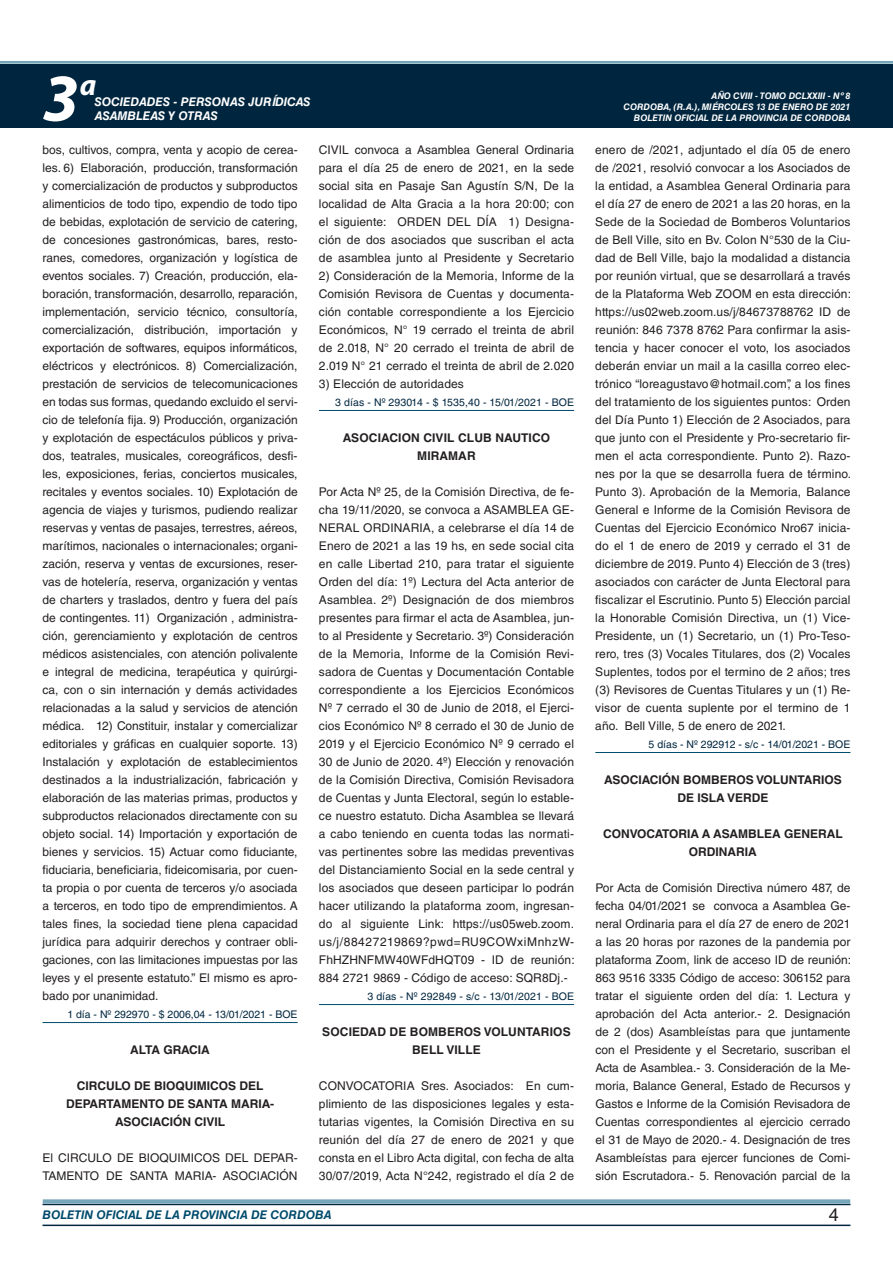
<style>
.page{position:relative;width:893px;height:1263px;background:#fff}
.page>*{position:absolute;margin:0;border:0;box-sizing:border-box;transform-origin:0 0}
.t1{font:italic 700 67.5px "Myriad Pro";color:#fff}
.t2{font:italic 700 30px "Myriad Pro";color:#fff}
.t3{font:18px "Helvetica LT Std";color:#231f20}
.t4{font:12px/18px "Helvetica LT Std";letter-spacing:.01em;color:#231f20;text-align:justify}
.t5{font:700 12px/18px "Helvetica LT Std";color:#231f20;text-align:center}
.t6{font:italic 700 12px "Helvetica LT Std";color:#fff}
.t7{font:italic 700 12px "Helvetica LT Std";color:#004b6c}
.t8{font:700 12px "Helvetica LT Std";letter-spacing:-.02em;color:#231f20}
.t9{font:10.5px "Helvetica LT Std";color:#00263f}
.t10{font:italic 700 9px/10.8px "Helvetica LT Std";color:#fff;text-align:right}
</style>
<div class="page">
<div style="left:0;top:61px;width:893px;height:6px;background:#fff;opacity:.75"></div>
<div style="left:0;top:64px;width:893px;height:64px;background:#00263f"></div>
<hr style="left:43px;top:1224px;width:807px;height:2px;background:#00263f">
<div style="left:42px;top:1198px;width:809px;height:8px;background:#fff;opacity:.75"></div>
<hr style="left:43px;top:1022px;width:255px;height:1px;background:#004b6c">
<hr style="left:319px;top:410px;width:255px;height:1px;background:#004b6c">
<hr style="left:319px;top:1004px;width:255px;height:1px;background:#004b6c">
<hr style="left:595px;top:752px;width:255px;height:1px;background:#004b6c">
<h1 class="t1" style="left:43px;top:54px;width:38px">3</h1>
<h2 class="t2" style="left:80px;top:66px;width:18px">a</h2>
<p class="t6" style="left:95px;top:94px;width:217px">SOCIEDADES - PERSONAS JURÍDICAS</p>
<p class="t6" style="left:95px;top:109px;width:125px">ASAMBLEAS Y OTRAS</p>
<p class="t4" style="left:43px;top:141px;width:257px">bos, cultivos, compra, venta y acopio de cerea&shy;les. 6) Elaboración, producción, transformación y comercialización de productos y subproductos alimenticios de todo tipo, expendio de todo tipo de bebidas, explotación de servicio de catering, de concesiones gastronómicas, bares, resto&shy;ranes, comedores, organización y logística de eventos sociales. 7) Creación, producción, ela&shy;boración, transformación, desarrollo, reparación, implementación, servicio técnico, consultoría, comercialización, distribución, importación y exportación de softwares, equipos informáticos, eléctricos y electrónicos. 8) Comercialización, prestación de servicios de telecomunicaciones en todas sus formas, quedando excluido el servi&shy;cio de telefonía fija. 9) Producción, organización y explotación de espectáculos públicos y priva&shy;dos, teatrales, musicales, coreográficos, desfi&shy;les, exposiciones, ferias, conciertos musicales, recitales y eventos sociales. 10) Explotación de agencia de viajes y turismos, pudiendo realizar reservas y ventas de pasajes, terrestres, aéreos, marítimos, nacionales o internacionales; organi&shy;zación, reserva y ventas de excursiones, reser&shy;vas de hotelería, reserva, organización y ventas de charters y traslados, dentro y fuera del país de contingentes. 11) Organización , administra&shy;ción, gerenciamiento y explotación de centros médicos asistenciales, con atención polivalente e integral de medicina, terapéutica y quirúrgi&shy;ca, con o sin internación y demás actividades relacionadas a la salud y servicios de atención médica. 12) Constituir, instalar y comercializar editoriales y gráficas en cualquier soporte. 13)<br>Instalación y explotación de establecimientos destinados a la industrialización, fabricación y elaboración de las materias primas, productos y subproductos relacionados directamente con su objeto social. 14) Importación y exportación de bienes y servicios. 15) Actuar como fiduciante, fiduciaria, beneficiaria, fideicomisaria, por cuen&shy;ta propia o por cuenta de terceros y/o asociada a terceros, en todo tipo de emprendimientos. A tales fines, la sociedad tiene plena capacidad jurídica para adquirir derechos y contraer obli&shy;gaciones, con las limitaciones impuestas por las leyes y el presente estatuto.” El mismo es apro&shy;bado por unanimidad.</p>
<p class="t9" style="left:67px;top:1008px;width:232px">1 día - Nº 292970 - $ 2006,04 - 13/01/2021 - BOE</p>
<p class="t8" style="left:130px;top:1042px;width:81px">ALTA GRACIA</p>
<p class="t5" style="left:66px;top:1076px;width:210px">CIRCULO DE BIOQUIMICOS DEL<br>DEPARTAMENTO DE SANTA MARIA-<br>ASOCIACIÓN CIVIL</p>
<p class="t4" style="left:43px;top:1149px;width:257px">El CIRCULO DE BIOQUIMICOS DEL DEPAR-<br>TAMENTO DE SANTA MARIA- ASOCIACIÓN</p>
<p class="t4" style="left:319px;top:141px;width:257px">CIVIL convoca a Asamblea General Ordinaria para el día 25 de enero de 2021, en la sede social sita en Pasaje San Agustín S/N, De la localidad de Alta Gracia a la hora 20:00; con el siguiente: ORDEN DEL DÍA 1) Designa&shy;ción de dos asociados que suscriban el acta de asamblea junto al Presidente y Secretario</p>
<p class="t4" style="left:319px;top:267px;width:257px">2) Consideración de la Memoria, Informe de la Comisión Revisora de Cuentas y documenta&shy;ción contable correspondiente a los Ejercicio Económicos, N° 19 cerrado el treinta de abril de 2.018, N° 20 cerrado el treinta de abril de 2.019 N° 21 cerrado el treinta de abril de 2.020</p>
<p class="t4" style="left:319px;top:375px;width:147px">3) Elección de autoridades</p>
<p class="t9" style="left:335px;top:396px;width:240px">3 días - Nº 293014 - $ 1535,40 - 15/01/2021 - BOE</p>
<p class="t5" style="left:343px;top:428px;width:209px">ASOCIACION CIVIL CLUB NAUTICO<br>MIRAMAR</p>
<p class="t4" style="left:319px;top:483px;width:257px">Por Acta Nº 25, de la Comisión Directiva, de fe&shy;cha 19/11/2020, se convoca a ASAMBLEA GE-NERAL ORDINARIA, a celebrarse el día 14 de Enero de 2021 a las 19 hs, en sede social cita en calle Libertad 210, para tratar el siguiente Orden del día: 1º) Lectura del Acta anterior de Asamblea. 2º) Designación de dos miembros presentes para firmar el acta de Asamblea, jun&shy;to al Presidente y Secretario. 3º) Consideración de la Memoria, Informe de la Comisión Revi&shy;sadora de Cuentas y Documentación Contable correspondiente a los Ejercicios Económicos Nº 7 cerrado el 30 de Junio de 2018, el Ejerci&shy;cios Económico Nº 8 cerrado el 30 de Junio de 2019 y el Ejercicio Económico Nº 9 cerrado el 30 de Junio de 2020. 4º) Elección y renovación de la Comisión Directiva, Comisión Revisadora de Cuentas y Junta Electoral, según lo estable&shy;ce nuestro estatuto. Dicha Asamblea se llevará a cabo teniendo en cuenta todas las normati&shy;vas pertinentes sobre las medidas preventivas del Distanciamiento Social en la sede central y los asociados que deseen participar lo podrán hacer utilizando la plataforma zoom, ingresan&shy;do al siguiente Link: https://us05web.zoom. us/j/88427219869?pwd=RU9COWxiMnhzW-FhHZHNFMW40WFdHQT09 - ID de reunión:<br>884 2721 9869 - Código de acceso: SQR8Dj.-</p>
<p class="t9" style="left:367px;top:990px;width:208px">3 días - Nº 292849 - s/c - 13/01/2021 - BOE</p>
<p class="t5" style="left:322px;top:1022px;width:250px">SOCIEDAD DE BOMBEROS VOLUNTARIOS<br>BELL VILLE</p>
<p class="t4" style="left:319px;top:1077px;width:257px">CONVOCATORIA Sres. Asociados: En cum&shy;plimiento de las disposiciones legales y esta&shy;tutarias vigentes, la Comisión Directiva en su reunión del día 27 de enero de 2021 y que consta en el Libro Acta digital, con fecha de alta 30/07/2019, Acta N°242, registrado el día 2 de</p>
<p class="t10" style="left:623px;top:91px;width:228px">AÑO CVIII - TOMO DCLXXIII - Nº 8<br>CORDOBA, (R.A.), MIÉRCOLES 13 DE ENERO DE 2021<br>BOLETIN OFICIAL DE LA PROVINCIA DE CORDOBA</p>
<p class="t4" style="left:595px;top:141px;width:257px">enero de /2021, adjuntado el día 05 de enero de /2021, resolvió convocar a los Asociados de la entidad, a Asamblea General Ordinaria para el día 27 de enero de 2021 a las 20 horas, en la Sede de la Sociedad de Bomberos Voluntarios de Bell Ville, sito en Bv. Colon N°530 de la Ciu&shy;dad de Bell Ville, bajo la modalidad a distancia por reunión virtual, que se desarrollará a través de la Plataforma Web ZOOM en esta dirección: https://us02web.zoom.us/j/84673788762 ID de reunión: 846 7378 8762 Para confirmar la asis&shy;tencia y hacer conocer el voto, los asociados deberán enviar un mail a la casilla correo elec&shy;trónico “loreagustavo@hotmail.com”, a los fines del tratamiento de los siguientes puntos: Orden del Día Punto 1) Elección de 2 Asociados, para que junto con el Presidente y Pro-secretario fir&shy;men el acta correspondiente. Punto 2). Razo&shy;nes por la que se desarrolla fuera de término.<br>Punto 3). Aprobación de la Memoria, Balance General e Informe de la Comisión Revisora de Cuentas del Ejercicio Económico Nro67 inicia&shy;do el 1 de enero de 2019 y cerrado el 31 de diciembre de 2019. Punto 4) Elección de 3 (tres) asociados con carácter de Junta Electoral para fiscalizar el Escrutinio. Punto 5) Elección parcial la Honorable Comisión Directiva, un (1) Vice-Presidente, un (1) Secretario, un (1) Pro-Teso&shy;rero, tres (3) Vocales Titulares, dos (2) Vocales Suplentes, todos por el termino de 2 años; tres (3) Revisores de Cuentas Titulares y un (1) Re&shy;visor de cuenta suplente por el termino de 1 año. Bell Ville, 5 de enero de 2021.</p>
<p class="t9" style="left:649px;top:738px;width:203px">5 días - Nº 292912 - s/c - 14/01/2021 - BOE</p>
<p class="t5" style="left:604px;top:770px;width:17px">ASOCIACIÓN</p>
<p class="t5" style="left:683px;top:770px;width:19px">BOMBEROS</p>
<p class="t5" style="left:756px;top:770px;width:17px">VOLUNTARIOS</p>
<p class="t5" style="left:677px;top:788px;width:33px">DE ISLA</p>
<p class="t5" style="left:727px;top:788px;width:17px">VERDE</p>
<p class="t5" style="left:603px;top:824px;width:241px">CONVOCATORIA A ASAMBLEA GENERAL<br>ORDINARIA</p>
<p class="t4" style="left:595px;top:879px;width:257px">Por Acta de Comisión Directiva número 487, de fecha 04/01/2021 se convoca a Asamblea Ge&shy;neral Ordinaria para el día 27 de enero de 2021 a las 20 horas por razones de la pandemia por plataforma Zoom, link de acceso ID de reunión:<br>863 9516 3335 Código de acceso: 306152 para tratar el siguiente orden del día: 1. Lectura y aprobación del Acta anterior.- 2. Designación de 2 (dos) Asambleístas para que juntamente con el Presidente y el Secretario, suscriban el Acta de Asamblea.- 3. Consideración de la Me&shy;moria, Balance General, Estado de Recursos y Gastos e Informe de la Comisión Revisadora de Cuentas correspondientes al ejercicio cerrado el 31 de Mayo de 2020.- 4. Designación de tres Asambleístas para ejercer funciones de Comi&shy;sión Escrutadora.- 5. Renovación parcial de la</p>
<p class="t7" style="left:43px;top:1208px;width:290px">BOLETIN OFICIAL DE LA PROVINCIA DE CORDOBA</p>
<h3 class="t3" style="left:829px;top:1204px;width:12px">4</h3>
</div>
